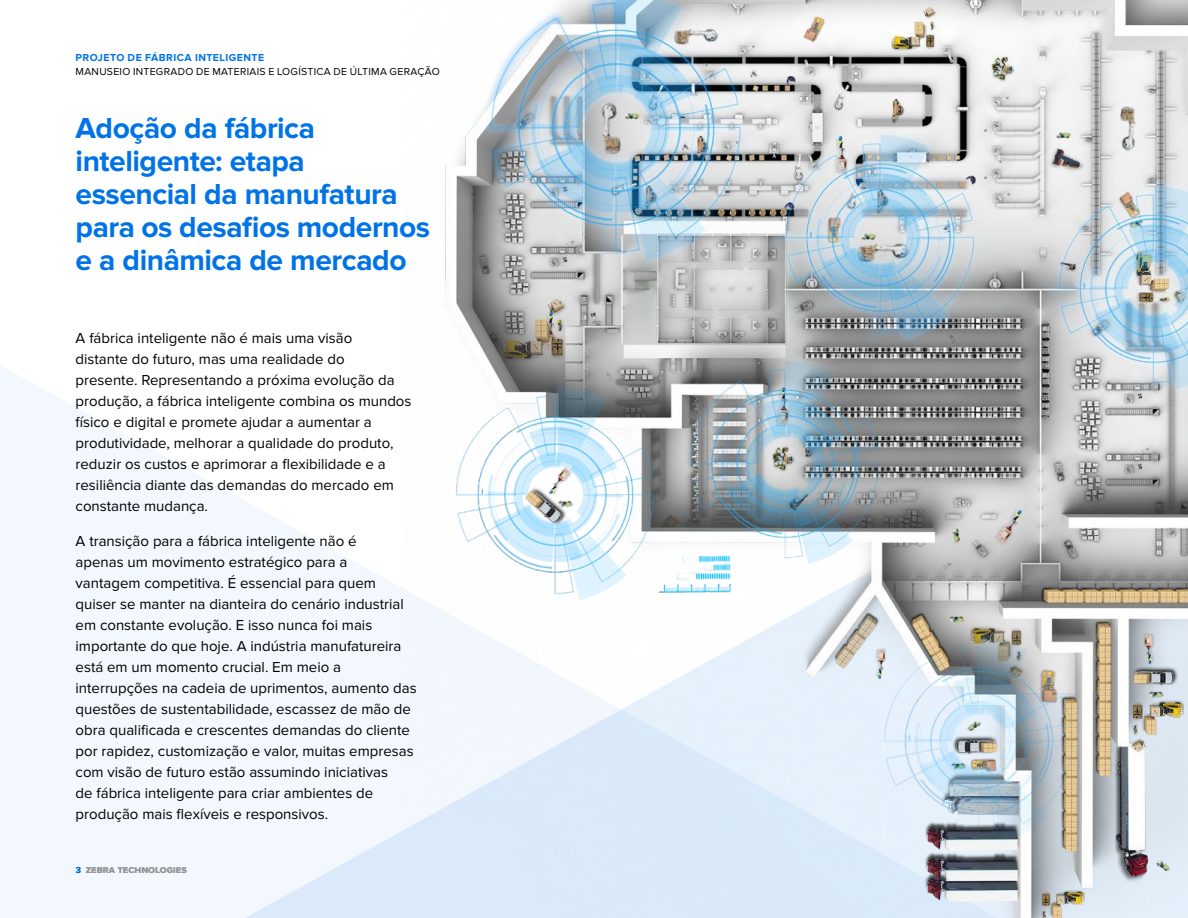
<style>
.page{position:relative;width:1188px;height:918px;background:#fff}
.page>*{position:absolute;margin:0;border:0;box-sizing:border-box;transform-origin:0 0}
.t1{font:700 30px/33px "Proxima Nova";letter-spacing:-.015em;color:#0073e6}
.t2{font:15px/21px "Proxima Nova";color:#000}
.t3{font:10.5px "Proxima Nova";letter-spacing:.025em;color:#000}
.t4{font:700 10.5px "Proxima Nova";letter-spacing:.045em;color:#0073e6}
.t5{font:700 10.5px "Proxima Nova";color:#989899}
.s1{font-size:9px;color:#0073e6}
</style>
<div class="page">
<div style="left:0;top:366px;width:145px;height:552px;background:#f2f8fe"></div>
<svg style="left:145px;top:446px;width:259px;height:472px;fill:#f2f8fe"></svg>
<img style="left:404px;top:0;width:784px;height:918px">
<p class="t4" style="left:76px;top:51px;width:190px">PROJETO DE FÁBRICA INTELIGENTE</p>
<p class="t3" style="left:76px;top:65px;width:366px">MANUSEIO INTEGRADO DE MATERIAIS E LOGÍSTICA DE ÚLTIMA GERAÇÃO</p>
<h1 class="t1" style="left:76px;top:112px;width:356px">Adoção da fábrica inteligente: etapa essencial da manufatura para os desafios modernos e a dinâmica de mercado</h1>
<p class="t2" style="left:76px;top:328px;width:337px">A fábrica inteligente não é mais uma visão<br>distante do futuro, mas uma realidade do<br>presente. Representando a próxima evolução da produção, a fábrica inteligente combina os mundos físico e digital e promete ajudar a aumentar a produtividade, melhorar a qualidade do produto, reduzir os custos e aprimorar a flexibilidade e a resiliência diante das demandas do mercado em constante mudança.</p>
<p class="t2" style="left:76px;top:531px;width:343px">A transição para a fábrica inteligente não é<br>apenas um movimento estratégico para a<br>vantagem competitiva. É essencial para quem quiser se manter na dianteira do cenário industrial em constante evolução. E isso nunca foi mais importante do que hoje. A indústria manufatureira está em um momento crucial. Em meio a interrupções na cadeia de uprimentos, aumento das questões de sustentabilidade, escassez de mão de obra qualificada e crescentes demandas do cliente por rapidez, customização e valor, muitas empresas com visão de futuro estão assumindo iniciativas<br>de fábrica inteligente para criar ambientes de produção mais flexíveis e responsivos.</p>
<p class="t5" style="left:76px;top:863px;width:112px"><span class="s1">3</span> zebra technologies</p>
</div>
